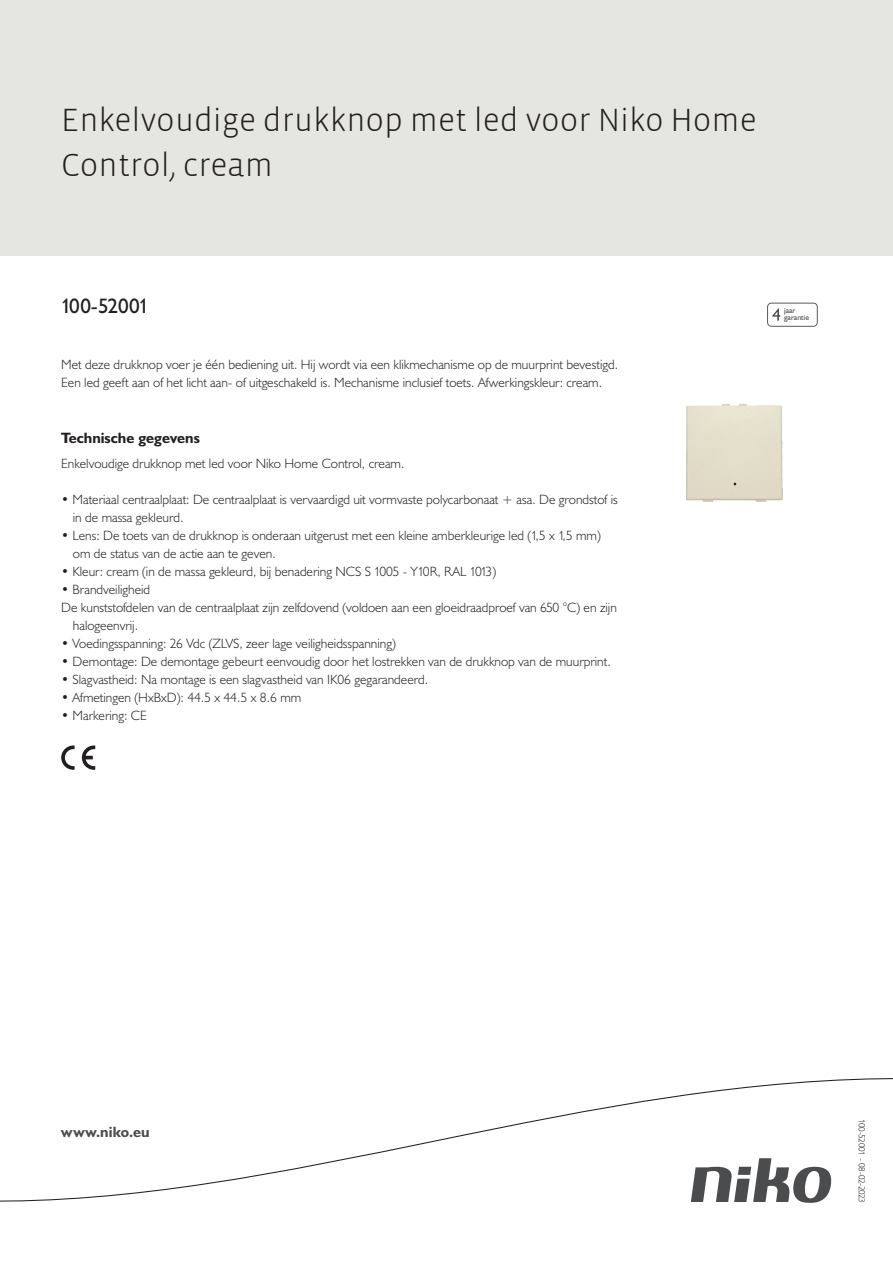
<style>
.page{position:relative;width:893px;height:1263px;background:#fff}
.page>*{position:absolute;margin:0;border:0;box-sizing:border-box;transform-origin:0 0}
.Title_datasheets{font:300 33px/45px "Vista Sans";color:#231f20}
.Article_number{font:21px "Humanist 521 BT";letter-spacing:-.025em;color:#231f20}
.Titles_parts{font:700 15px "Humanist 521 BT";color:#231f20}
.titel_afbeelding{font:700 15px "Humanist 521 BT";letter-spacing:.005em;color:#4b4c4d}
.USP_Bullets{font:300 13.5px/18px "Humanist 521 BT";color:#231f20}
.Platte_tekst_CAB{font:300 13.5px/18px "Humanist 521 BT";color:#231f20}
.Revision{font:300 9px "Humanist 521 BT";letter-spacing:-.03em;color:#231f20}
.t1{font:7.8px/7.8px "Humanist 521 BT";color:#4b4c4d}
</style>
<div class="page">
<div style="left:0;top:0;width:893px;height:255px;background:#e6e6e0"></div>
<svg style="left:82px;top:745px;width:13px;height:25px"></svg>
<svg style="left:61px;top:745px;width:14px;height:25px"></svg>
<svg style="left:767px;top:303px;width:51px;height:24px"></svg>
<svg style="left:0;top:1078px;width:893px;height:125px"></svg>
<img style="left:686px;top:404px;width:97px;height:98px">
<p class="Title_datasheets" style="left:61px;top:98px;width:697px">Enkelvoudige drukknop met led voor Niko Home<br>Control, cream</p>
<p class="Article_number" style="left:61px;top:293px;width:90px">100-52001</p>
<p class="Platte_tekst_CAB" style="left:61px;top:355px;width:558px">Met deze drukknop voer je één bediening uit. Hij wordt via een klikmechanisme op de muurprint bevestigd.<br>Een led geeft aan of het licht aan- of uitgeschakeld is. Mechanisme inclusief toets. Afwerkingskleur: cream.</p>
<p class="Titles_parts" style="left:61px;top:429px;width:140px">Technische gegevens</p>
<p class="Platte_tekst_CAB" style="left:61px;top:454px;width:345px">Enkelvoudige drukknop met led voor Niko Home Control, cream.</p>
<p class="USP_Bullets" style="left:73px;top:490px;width:546px;text-indent:-12px">• Materiaal centraalplaat: De centraalplaat is vervaardigd uit vormvaste polycarbonaat + asa. De grondstof is in de massa gekleurd.</p>
<p class="USP_Bullets" style="left:73px;top:526px;width:529px;text-indent:-12px">• Lens: De toets van de drukknop is onderaan uitgerust met een kleine amberkleurige led (1,5 x 1,5 mm) om de status van de actie aan te geven.</p>
<p class="USP_Bullets" style="left:61px;top:562px;width:436px">• Kleur: cream (in de massa gekleurd, bij benadering NCS S 1005 - Y10R, RAL 1013)</p>
<p class="USP_Bullets" style="left:61px;top:580px;width:91px">• Brandveiligheid</p>
<p class="USP_Bullets" style="left:73px;top:598px;width:545px;text-indent:-12px">De kunststofdelen van de centraalplaat zijn zelfdovend (voldoen aan een gloeidraadproef van 650 °C) en zijn halogeenvrij.</p>
<p class="USP_Bullets" style="left:61px;top:634px;width:336px">• Voedingsspanning: 26 Vdc (ZLVS, zeer lage veiligheidsspanning)</p>
<p class="USP_Bullets" style="left:61px;top:652px;width:551px">• Demontage: De demontage gebeurt eenvoudig door het lostrekken van de drukknop van de muurprint.</p>
<p class="USP_Bullets" style="left:61px;top:670px;width:368px">• Slagvastheid: Na montage is een slagvastheid van IK06 gegarandeerd.</p>
<p class="USP_Bullets" style="left:61px;top:688px;width:241px">• Afmetingen (HxBxD): 44.5 x 44.5 x 8.6 mm</p>
<p class="USP_Bullets" style="left:61px;top:706px;width:87px">• Markering: CE</p>
<p class="t1" style="left:784px;top:306px;width:27px">jaar garantie</p>
<p class="titel_afbeelding" style="left:61px;top:1122px;width:90px">www.niko.eu</p>
<p class="Revision" style="left:868px;top:1119px;width:85px;rotate:90deg">100-52001 - 08-02-2023</p>
</div>
